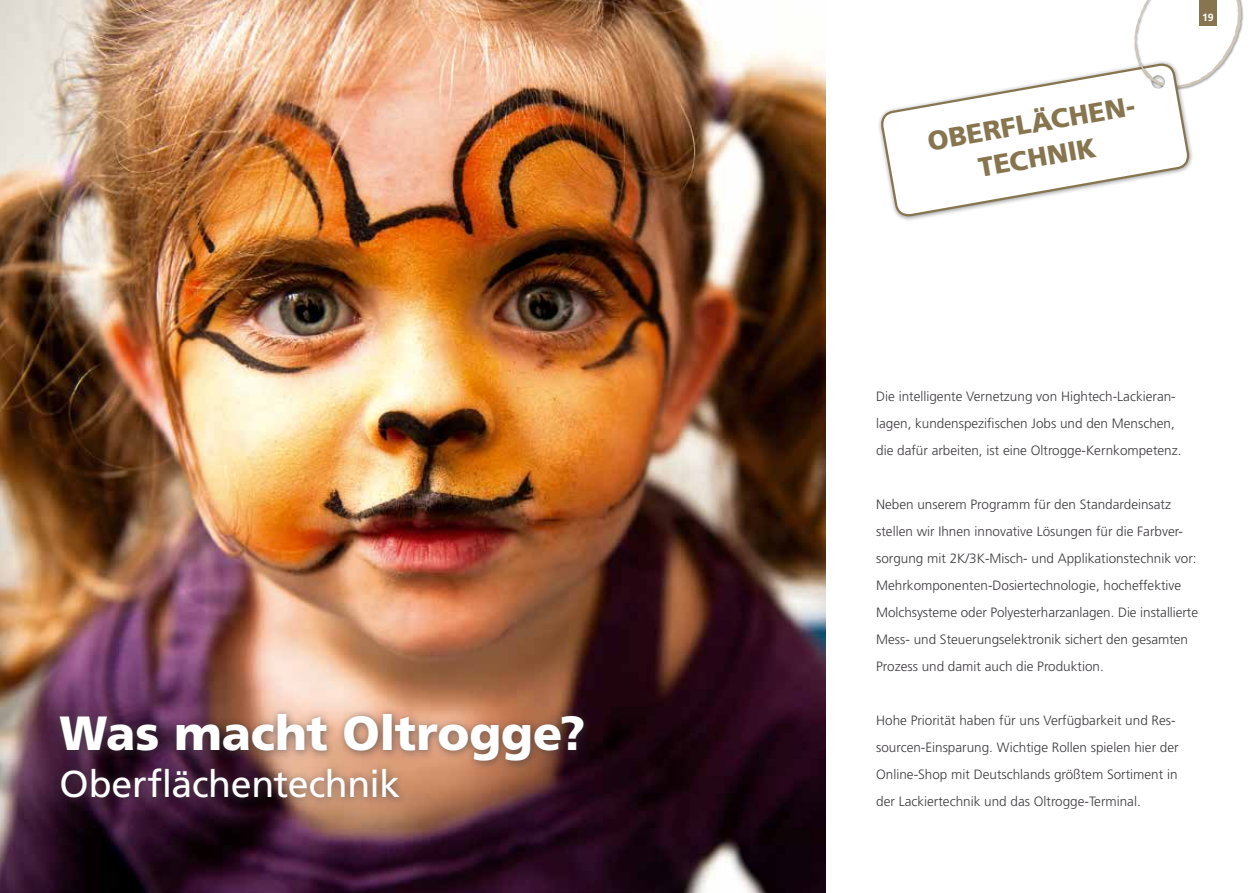
<style>
.page{position:relative;width:1259px;height:893px;background:#fff}
.page>*{position:absolute;margin:0;border:0;box-sizing:border-box;transform-origin:0 0}
.t1{font:900 48px "Frutiger LT Std";color:#fff}
.t2{font:37.5px "Frutiger LT Std";letter-spacing:-.01em;color:#fff}
.t3{font:900 27px/34.5px "Frutiger LT Std";color:#86754f;text-align:center}
.t4{font:300 13.5px/27px "Frutiger LT Std";color:#3e3b3f}
.t5{font:700 10.5px "Frutiger LT Std";color:#fff}
</style>
<div class="page">
<img style="left:0;top:0;width:825px;height:893px">
<div style="left:52px;top:706px;width:541px;height:101px;background:#3e3b3f;opacity:.7"></div>
<div style="left:1174px;top:0;width:70px;height:91px;background:#000;opacity:.4"></div>
<svg style="left:879px;top:66px;width:311px;height:152px"></svg>
<div style="left:1133px;top:0;width:35px;height:90px;background:#fff"></div>
<svg style="left:1134px;top:0;width:107px;height:99px"></svg>
<h1 class="t1" style="left:60px;top:705px;width:527px">Was macht Oltrogge?</h1>
<h2 class="t2" style="left:60px;top:762px;width:342px">Oberflächentechnik</h2>
<h3 class="t3" style="left:925px;top:125px;width:216px;rotate:-10deg">Oberfläche n&shy;technik</h3>
<p class="t5" style="left:1202px;top:11px;width:13px">19</p>
<p class="t4" style="left:876px;top:383px;width:307px">Die intelligente Vernetzung von Hightech-Lackieran&shy;lagen, kundenspezifischen Jobs und den Menschen, die dafür arbeiten, ist eine Oltrogge-Kernkompetenz.</p>
<p class="t4" style="left:876px;top:491px;width:323px">Neben unserem Programm für den Standardeinsatz stellen wir Ihnen innovative Lösungen für die Farbver&shy;sorgung mit 2K/3K-Misch- und Applikationstechnik vor:<br>Mehrkomponenten-Dosiertechnologie, hocheffektive Molchsysteme oder Polyesterharzanlagen. Die installierte Mess- und Steuerungselektronik sichert den gesamten Prozess und damit auch die Produktion.</p>
<p class="t4" style="left:876px;top:707px;width:304px">Hohe Priorität haben für uns Verfügbarkeit und Res&shy;sourcen-Einsparung. Wichtige Rollen spielen hier der Online-Shop mit Deutschlands größtem Sortiment in der Lackiertechnik und das Oltrogge-Terminal.</p>
</div>
